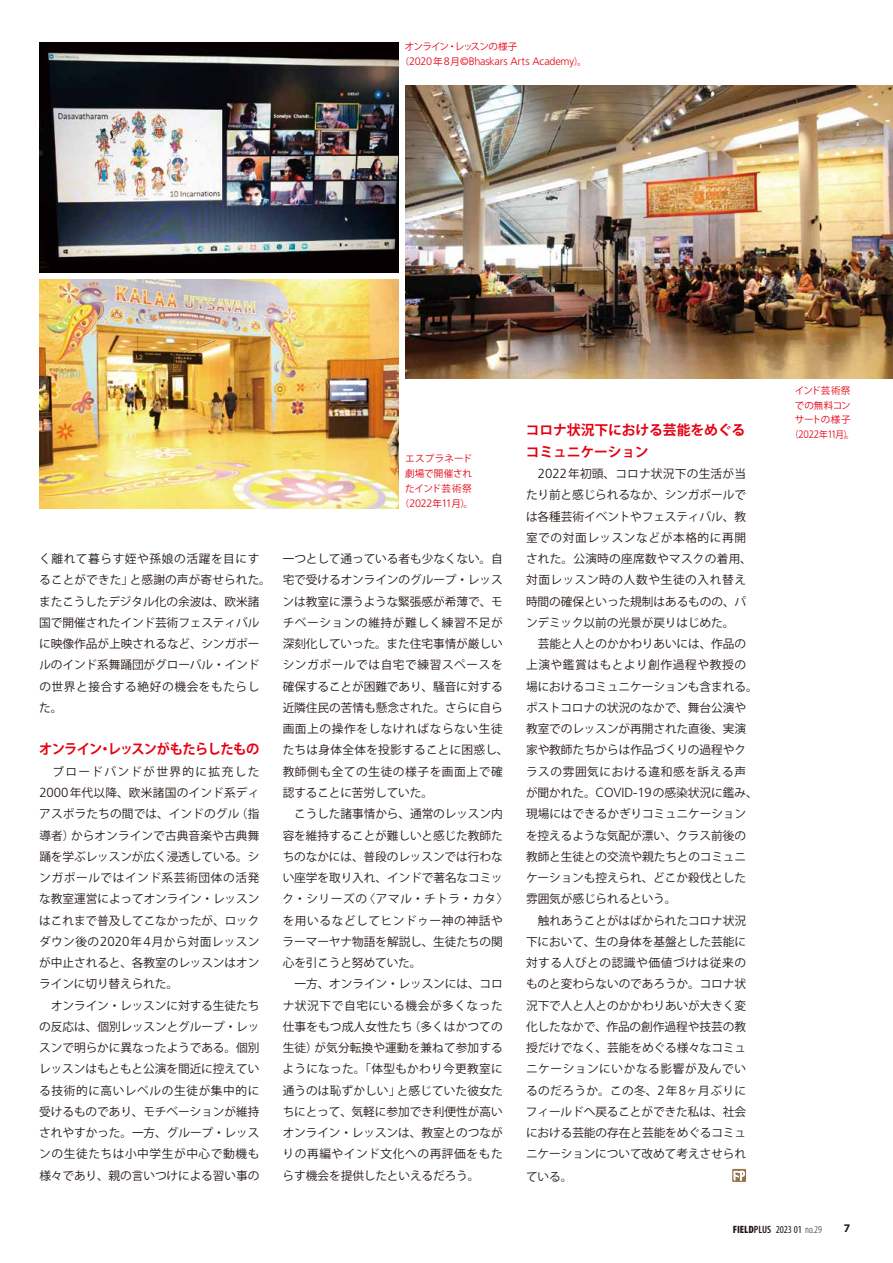
<style>
.page{position:relative;width:893px;height:1263px;background:#fff}
.page>*{position:absolute;margin:0;border:0;box-sizing:border-box;transform-origin:0 0}
.t1{font:700 13.8px/21.3px "Koz Go Pr 6 N";letter-spacing:-.02em;color:#e60012}
.t2{font:700 13.8px "Koz Go Pr 6 N";letter-spacing:-.05em;color:#e60012;scale:.96 1}
.t3{font:11.7px/21.3px "Koz Go Pr 6 N";letter-spacing:-.005em;color:#221815}
.t4{font:700 11.7px "Myriad Pro";color:#221815}
.t5{font:300 10.8px "Frutiger LT Pro";letter-spacing:-.03em;color:#e60012}
.t6{font:300 10.8px "Frutiger LT Pro";letter-spacing:-.03em;color:#e60012;scale:.9 1}
.t7{font:condensed 10.65px "Myriad Pro";color:#221815}
.t8{font:9.6px/14.9px "Koz Go Pr 6 N";letter-spacing:-.015em;color:#e60012;text-align:justify}
.t9{font:9.6px "Koz Go Pr 6 N";letter-spacing:-.09em;color:#e60012}
.s1{font-family:"Koz Go Pr 6 N";font-weight:400;font-size:9.6px}
.s2{font-family:"Frutiger LT Pro";font-weight:300;font-size:13.2px}
.s3{font-weight:900}
.s4{font-weight:600}
.s5{font-weight:300}
</style>
<div class="page">
<svg style="left:732px;top:1169px;width:14px;height:13px"></svg>
<svg style="left:733px;top:1171px;width:12px;height:9px"></svg>
<img style="left:39px;top:43px;width:360px;height:230px">
<img style="left:39px;top:279px;width:360px;height:229px">
<img style="left:405px;top:85px;width:488px;height:294px">
<p class="t9" style="left:405px;top:41px;width:114px">オンライン・レッスンの様子</p>
<p class="t5" style="left:400px;top:55px;width:188px"><span class="s1">（</span>2020<span class="s1">年</span>8<span class="s1">月</span>©Bhaskars Arts Academy<span class="s1">）。</span></p>
<p class="t3" style="left:39px;top:548px;width:233px">く離れて暮らす姪や孫娘の活躍を目にすることができた」と感謝の声が寄せられた。またこうしたデジタル化の余波は、欧米諸国で開催されたインド芸術フェスティバルに映像作品が上映されるなど、シンガポールのインド系舞踊団がグローバル・インドの世界と接合する絶好の機会をもたらした。</p>
<p class="t2" style="left:39px;top:741px;width:231px">オンライン・レッスンがもたらしたもの</p>
<p class="t3" style="left:39px;top:761px;width:222px">　ブロードバンドが世界的に拡充した<br><span class="s2">2000</span>年代以降、欧米諸国のインド系ディアスポラたちの間では、インドのグル（指導者）からオンラインで古典音楽や古典舞踊を学ぶレッスンが広く浸透している。シンガポールではインド系芸術団体の活発な教室運営によってオンライン・レッスンはこれまで普及してこなかったが、ロックダウン後の<span class="s2">2020</span>年<span class="s2">4</span>月から対面レッスンが中止されると、各教室のレッスンはオンラインに切り替えられた。<br>　オンライン・レッスンに対する生徒たちの反応は、個別レッスンとグループ・レッスンで明らかに異なったようである。個別レッスンはもともと公演を間近に控えている技術的に高いレベルの生徒が集中的に受けるものであり、モチベーションが維持されやすかった。一方、グループ・レッスンの生徒たちは小中学生が中心で動機も様々であり、親の言いつけによる習い事の</p>
<p class="t8" style="left:405px;top:452px;width:68px">エスプラネード劇場で開催されたインド芸術祭</p>
<p class="t5" style="left:400px;top:497px;width:75px"><span class="s1">（</span>2022<span class="s1">年</span>11<span class="s1">月）。</span></p>
<p class="t3" style="left:283px;top:548px;width:228px">一つとして通っている者も少なくない。自宅で受けるオンラインのグループ・レッスンは教室に漂うような緊張感が希薄で、モチベーションの維持が難しく練習不足が深刻化していった。また住宅事情が厳しいシンガポールでは自宅で練習スペースを確保することが困難であり、騒音に対する近隣住民の苦情も懸念された。さらに自ら画面上の操作をしなければならない生徒たちは身体全体を投影することに困惑し、教師側も全ての生徒の様子を画面上で確認することに苦労していた。<br>　こうした諸事情から、通常のレッスン内容を維持することが難しいと感じた教師たちのなかには、普段のレッスンでは行わない座学を取り入れ、インドで著名なコミック・シリーズの〈アマル・チトラ・カタ〉を用いるなどしてヒンドゥー神の神話やラーマーヤナ物語を解説し、生徒たちの関心を引こうと努めていた。<br>　一方、オンライン・レッスンには、コロナ状況下で自宅にいる機会が多くなった仕事をもつ成人女性たち（多くはかつての生徒）が気分転換や運動を兼ねて参加するようになった。「体型もかわり今更教室に通うのは恥ずかしい」と感じていた彼女たちにとって、気軽に参加でき利便性が高いオンライン・レッスンは、教室とのつながりの再編やインド文化への再評価をもたらす機会を提供したといえるだろう。</p>
<p class="t1" style="left:526px;top:420px;width:221px">コロナ状況下における芸能をめぐるコミュニケーション</p>
<p class="t3" style="left:526px;top:463px;width:233px;text-indent:12px"><span class="s2">2022</span>年初頭、コロナ状況下の生活が当たり前と感じられるなか、シンガポールでは各種芸術イベントやフェスティバル、教室での対面レッスンなどが本格的に再開された。公演時の座席数やマスクの着用、対面レッスン時の人数や生徒の入れ替え時間の確保といった規制はあるものの、パンデミック以前の光景が戻りはじめた。<br>　芸能と人とのかかわりあいには、作品の上演や鑑賞はもとより創作過程や教授の場におけるコミュニケーションも含まれる。ポストコロナの状況のなかで、舞台公演や教室でのレッスンが再開された直後、実演家や教師たちからは作品づくりの過程やクラスの雰囲気における違和感を訴える声が聞かれた。<span class="s2">COVID-19</span>の感染状況に鑑み、現場にはできるかぎりコミュニケーションを控えるような気配が漂い、クラス前後の教師と生徒との交流や親たちとのコミュニケーションも控えられ、どこか殺伐とした雰囲気が感じられるという。<br>　触れあうことがはばかられたコロナ状況下において、生の身体を基盤とした芸能に対する人びとの認識や価値づけは従来のものと変わらないのであろうか。コロナ状況下で人と人とのかかわりあいが大きく変化したなかで、作品の創作過程や技芸の教授だけでなく、芸能をめぐる様々なコミュニケーションにいかなる影響が及んでいるのだろうか。この冬、<span class="s2">2</span>年<span class="s2">8</span>ヶ月ぶりにフィールドへ戻ることができた私は、社会における芸能の存在と芸能をめぐるコミュニケーションについて改めて考えさせられ</p>
<p class="t3" style="left:526px;top:1166px;width:48px">ている。</p>
<p class="t8" style="left:795px;top:383px;width:58px">インド芸術祭での無料コンサートの様子</p>
<p class="t6" style="left:790px;top:428px;width:74px"><span class="s1">（</span>2022<span class="s1">年</span>11<span class="s1">月）。</span></p>
<p class="t7" style="left:733px;top:1222px;width:91px"><span class="s3">FIELD</span><span class="s4">PLUS</span> 2023 01 <span class="s5">no.29</span></p>
<p class="t4" style="left:844px;top:1221px;width:8px">7</p>
</div>
